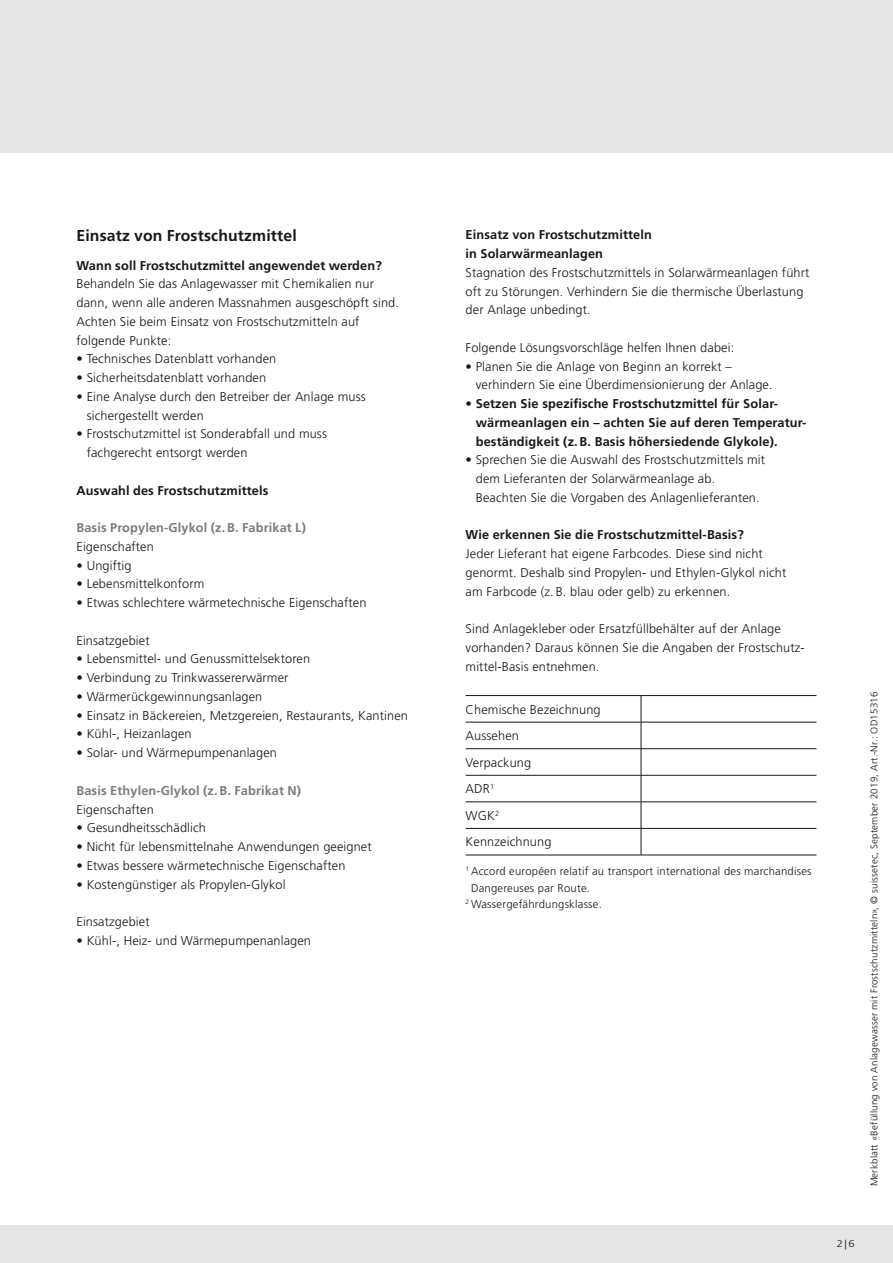
<style>
.page{position:relative;width:893px;height:1263px;background:#e5e5e5}
.page>*{position:absolute;margin:0;border:0;box-sizing:border-box;transform-origin:0 0}
.t1{font:700 15.75px "Frutiger LT Std";letter-spacing:.01em;color:#181716}
.t2{font:300 12.75px/18.8px "Frutiger LT Std";letter-spacing:.01em;color:#181716}
.t3{font:700 12.75px/18.8px "Frutiger LT Std";letter-spacing:.01em;color:#181716}
.t4{font:700 12.75px "Frutiger LT Std";letter-spacing:.01em;color:#7a7b7a}
.t5{font:300 11.25px "Frutiger LT Std";letter-spacing:.02em;color:#181716}
.t6{font:300 9.75px "Frutiger LT Std";letter-spacing:.02em;color:#181716}
.t7{font:300 9.75px "Frutiger LT Std";letter-spacing:.02em;color:#181716;scale:1.14 1}
</style>
<div class="page">
<div style="left:0;top:153px;width:893px;height:1072px;background:#fff"></div>
<hr style="left:466px;top:695px;width:175px;height:1px;background:#181716">
<hr style="left:641px;top:695px;width:175px;height:1px;background:#181716">
<hr style="left:466px;top:722px;width:175px;height:1px;background:#181716">
<hr style="left:641px;top:722px;width:175px;height:1px;background:#181716">
<hr style="left:466px;top:748px;width:175px;height:1px;background:#181716">
<hr style="left:641px;top:748px;width:175px;height:1px;background:#181716">
<hr style="left:466px;top:775px;width:175px;height:1px;background:#181716">
<hr style="left:641px;top:775px;width:175px;height:1px;background:#181716">
<hr style="left:466px;top:801px;width:175px;height:1px;background:#181716">
<hr style="left:641px;top:801px;width:175px;height:1px;background:#181716">
<hr style="left:466px;top:828px;width:175px;height:1px;background:#181716">
<hr style="left:641px;top:828px;width:175px;height:1px;background:#181716">
<hr style="left:466px;top:855px;width:175px;height:1px;background:#181716">
<hr style="left:641px;top:855px;width:175px;height:1px;background:#181716">
<svg style="left:641px;top:696px;width:1px;height:159px"></svg>
<p class="t1" style="left:77px;top:227px;width:222px">Einsatz von Frostschutzmittel</p>
<p class="t3" style="left:77px;top:256px;width:307px">Wann soll Frostschutzmittel angewendet werden?</p>
<p class="t2" style="left:77px;top:275px;width:324px">Behandeln Sie das Anlagewasser mit Chemikalien nur dann, wenn alle anderen Massnahmen ausgeschöpft sind.<br>Achten Sie beim Einsatz von Frostschutzmitteln auf folgende Punkte:</p>
<p class="t2" style="left:77px;top:350px;width:201px">• Technisches Datenblatt vorhanden</p>
<p class="t2" style="left:77px;top:368px;width:191px">• Sicherheitsdatenblatt vorhanden</p>
<p class="t2" style="left:87px;top:387px;width:281px;text-indent:-10px">• Eine Analyse durch den Betreiber der Anlage muss sichergestellt werden</p>
<p class="t2" style="left:87px;top:425px;width:242px;text-indent:-10px">• Frostschutzmittel ist Sonderabfall und muss fachgerecht entsorgt werden</p>
<p class="t3" style="left:77px;top:481px;width:193px">Auswahl des Frostschutzmittels</p>
<p class="t4" style="left:77px;top:520px;width:231px">Basis Propylen-Glykol (z.B. Fabrikat L)</p>
<p class="t2" style="left:77px;top:537px;width:79px">Eigenschaften</p>
<p class="t2" style="left:77px;top:556px;width:56px">• Ungiftig</p>
<p class="t2" style="left:77px;top:575px;width:129px">• Lebensmittelkonform</p>
<p class="t2" style="left:77px;top:594px;width:291px">• Etwas schlechtere wärmetechnische Eigenschaften</p>
<p class="t2" style="left:77px;top:631px;width:75px">Einsatzgebiet</p>
<p class="t2" style="left:77px;top:650px;width:235px">• Lebensmittel- und Genussmittelsektoren</p>
<p class="t2" style="left:77px;top:669px;width:213px">• Verbindung zu Trinkwassererwärmer</p>
<p class="t2" style="left:77px;top:687px;width:187px">• Wärmerückgewinnungsanlagen</p>
<p class="t2" style="left:77px;top:706px;width:333px">• Einsatz in Bäckereien, Metzgereien, Restaurants, Kantinen</p>
<p class="t2" style="left:77px;top:725px;width:117px">• Kühl-, Heizanlagen</p>
<p class="t2" style="left:77px;top:744px;width:202px">• Solar- und Wärmepumpenanlagen</p>
<p class="t4" style="left:77px;top:783px;width:226px">Basis Ethylen-Glykol (z.B. Fabrikat N)</p>
<p class="t2" style="left:77px;top:800px;width:79px">Eigenschaften</p>
<p class="t2" style="left:77px;top:819px;width:131px">• Gesundheitsschädlich</p>
<p class="t2" style="left:77px;top:837px;width:297px">• Nicht für lebensmittelnahe Anwendungen geeignet</p>
<p class="t2" style="left:77px;top:856px;width:270px">• Etwas bessere wärmetechnische Eigenschaften</p>
<p class="t2" style="left:77px;top:875px;width:211px">• Kostengünstiger als Propylen-Glykol</p>
<p class="t2" style="left:77px;top:912px;width:75px">Einsatzgebiet</p>
<p class="t2" style="left:77px;top:931px;width:236px">• Kühl-, Heiz- und Wärmepumpenanlagen</p>
<p class="t3" style="left:466px;top:226px;width:188px">Einsatz von Frostschutzmitteln in Solarwärmeanlagen</p>
<p class="t2" style="left:466px;top:263px;width:345px">Stagnation des Frostschutzmittels in Solarwärmeanlagen führt oft zu Störungen. Verhindern Sie die thermische Überlastung der Anlage unbedingt.</p>
<p class="t2" style="left:466px;top:338px;width:270px">Folgende Lösungsvorschläge helfen Ihnen dabei:</p>
<p class="t2" style="left:476px;top:357px;width:298px;text-indent:-10px">• Planen Sie die Anlage von Beginn an korrekt – verhindern Sie eine Überdimensionierung der Anlage.</p>
<p class="t3" style="left:476px;top:394px;width:331px;text-indent:-10px">• Setzen Sie spezifische Frostschutzmittel für Solar&shy;wärmeanlagen ein – achten Sie auf deren Temperatur&shy;beständigkeit (z.B. Basis höhersiedende Glykole).</p>
<p class="t2" style="left:476px;top:451px;width:291px;text-indent:-10px">• Sprechen Sie die Auswahl des Frostschutzmittels mit dem Lieferanten der Solarwärmeanlage ab.<br>Beachten Sie die Vorgaben des Anlagenlieferanten.</p>
<p class="t3" style="left:466px;top:526px;width:280px">Wie erkennen Sie die Frostschutzmittel-Basis?</p>
<p class="t2" style="left:466px;top:545px;width:322px">Jeder Lieferant hat eigene Farbcodes. Diese sind nicht genormt. Deshalb sind Propylen- und Ethylen-Glykol nicht am Farbcode (z. B. blau oder gelb) zu erkennen.</p>
<p class="t2" style="left:466px;top:620px;width:341px">Sind Anlagekleber oder Ersatzfüllbehälter auf der Anlage vorhanden? Daraus können Sie die Angaben der Frostschutz&shy;mittel-Basis entnehmen.</p>
<p class="t2" style="left:466px;top:696px;width:137px;line-height:26.5px">Chemische Bezeichnung<br>Aussehen<br>Verpackung<br>ADR<sup>1<br></sup>WGK<sup>2<br></sup>Kennzeichnung</p>
<p class="t5" style="left:466px;top:865px;width:347px"><sup>1</sup> Accord européen relatif au transport international des marchandises</p>
<p class="t5" style="left:471px;top:881px;width:120px">Dangereuses par Route.</p>
<p class="t5" style="left:466px;top:898px;width:138px"><sup>2</sup> Wassergefährdungsklasse.</p>
<p class="t6" style="left:869px;top:1186px;width:496px;rotate:-90deg">Merkblatt «Befüllung von Anlagewasser mit Frostschutzmitteln», © suissetec, September 2019, Art.-Nr.: OD15316</p>
<p class="t7" style="left:837px;top:1238px;width:17px">2|6</p>
</div>
